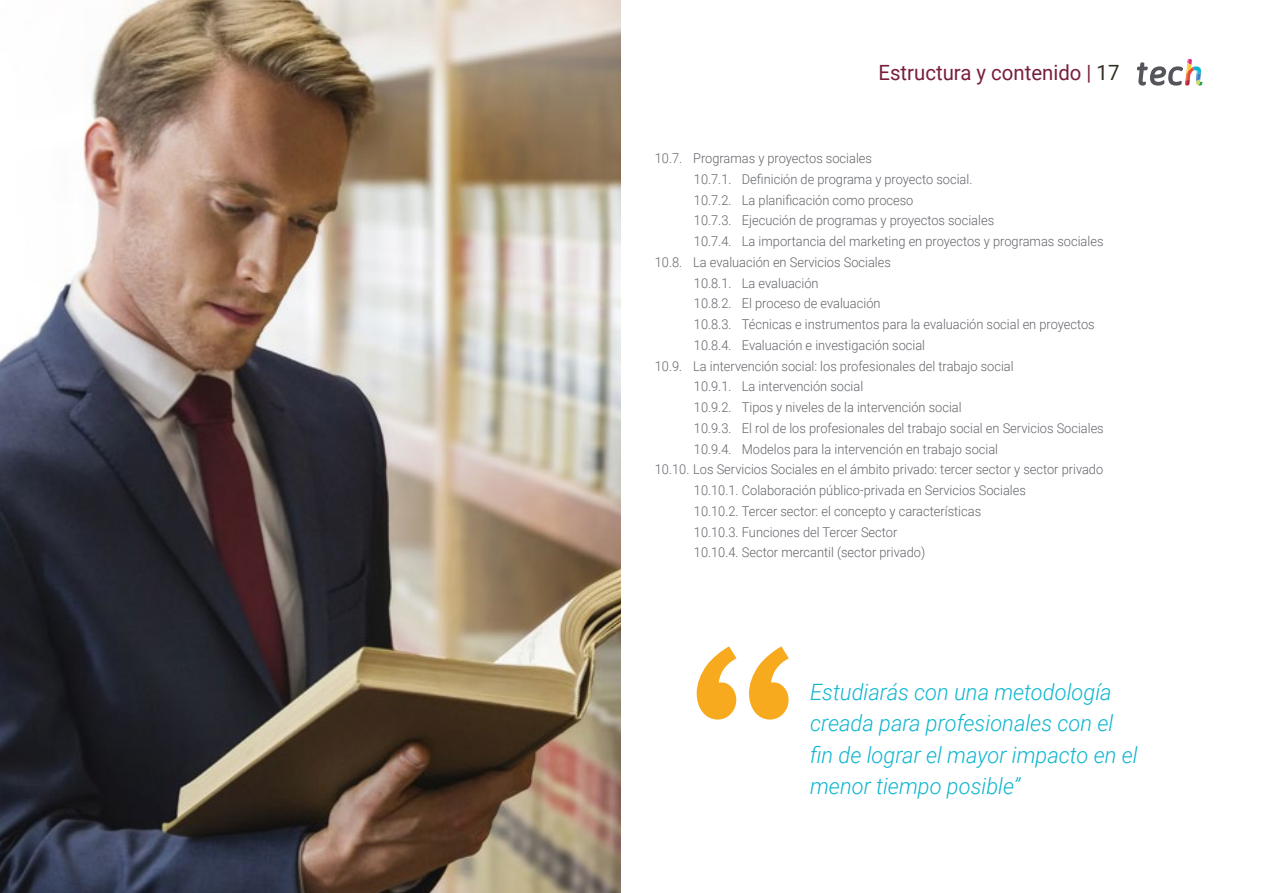
<style>
.page{position:relative;width:1263px;height:893px;background:#fff}
.page>*{position:absolute;margin:0;border:0;box-sizing:border-box;transform-origin:0 0}
.t1{font:italic 300 22.5px/31.5px "Roboto";color:#0fb6cf}
.t2{font:21px "Roboto";color:#791e3c}
.t3{font:300 13.5px "Roboto";color:#61646a;scale:.95 1}
.s1{color:#312e20}
</style>
<div class="page">
<img style="left:0;top:0;width:621px;height:893px">
<svg style="left:1137px;top:59px;width:65px;height:27px"></svg>
<svg style="left:697px;top:646px;width:92px;height:74px"></svg>
<h2 class="t2" style="left:878px;top:57px;width:242px">Estructura y contenido | <span class="s1">17</span></h2>
<p class="t3" style="left:655px;top:149px;width:230px">10.7. Programas y proyectos sociales</p>
<p class="t3" style="left:694px;top:170px;width:295px">10.7.1. Definición de programa y proyecto social.</p>
<p class="t3" style="left:694px;top:190px;width:233px">10.7.2. La planificación como proceso</p>
<p class="t3" style="left:694px;top:211px;width:318px">10.7.3. Ejecución de programas y proyectos sociales</p>
<p class="t3" style="left:694px;top:232px;width:433px">10.7.4. La importancia del marketing en proyectos y programas sociales</p>
<p class="t3" style="left:655px;top:253px;width:250px">10.8. La evaluación en Servicios Sociales</p>
<p class="t3" style="left:694px;top:273px;width:133px">10.8.1. La evaluación</p>
<p class="t3" style="left:694px;top:294px;width:198px">10.8.2. El proceso de evaluación</p>
<p class="t3" style="left:694px;top:315px;width:423px">10.8.3. Técnicas e instrumentos para la evaluación social en proyectos</p>
<p class="t3" style="left:694px;top:336px;width:245px">10.8.4. Evaluación e investigación social</p>
<p class="t3" style="left:655px;top:356px;width:379px">10.9. La intervención social: los profesionales del trabajo social</p>
<p class="t3" style="left:694px;top:377px;width:180px">10.9.1. La intervención social</p>
<p class="t3" style="left:694px;top:398px;width:283px">10.9.2. Tipos y niveles de la intervención social</p>
<p class="t3" style="left:694px;top:419px;width:433px">10.9.3. El rol de los profesionales del trabajo social en Servicios Sociales</p>
<p class="t3" style="left:694px;top:439px;width:322px">10.9.4. Modelos para la intervención en trabajo social</p>
<p class="t3" style="left:655px;top:460px;width:473px">10.10. Los Servicios Sociales en el ámbito privado: tercer sector y sector privado</p>
<p class="t3" style="left:694px;top:481px;width:351px">10.10.1. Colaboración público-privada en Servicios Sociales</p>
<p class="t3" style="left:694px;top:502px;width:304px">10.10.2. Tercer sector: el concepto y características</p>
<p class="t3" style="left:694px;top:522px;width:216px">10.10.3. Funciones del Tercer Sector</p>
<p class="t3" style="left:694px;top:543px;width:245px">10.10.4. Sector mercantil (sector privado)</p>
<h1 class="t1" style="left:810px;top:675px;width:329px">Estudiarás con una metodología creada para profesionales con el fin de lograr el mayor impacto en el menor tiempo posible”</h1>
</div>
